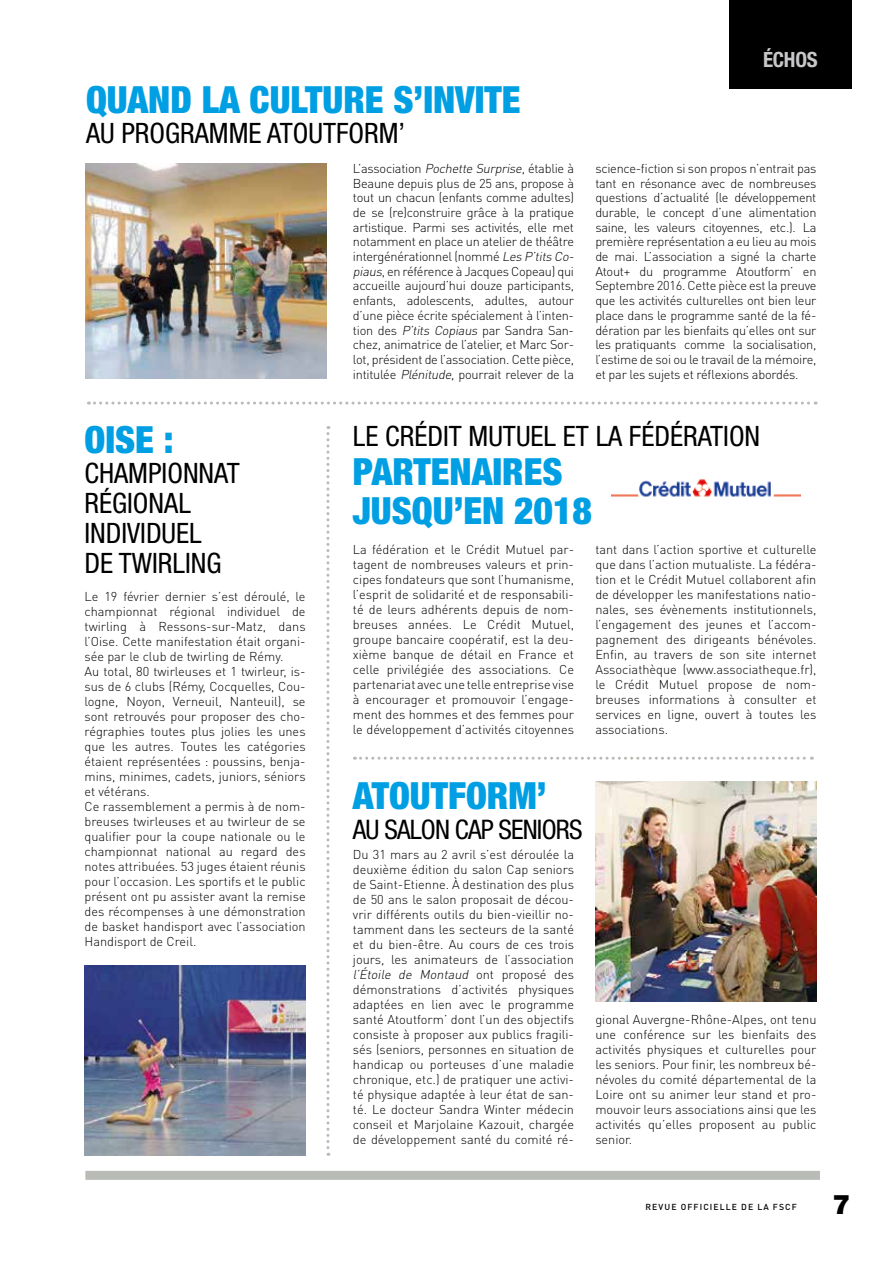
<style>
.page{position:relative;width:893px;height:1263px;background:#fff}
.page>*{position:absolute;margin:0;border:0;box-sizing:border-box;transform-origin:0 0}
.t1{font:900 condensed 37.5px/39px "Helvetica Neue LT Std";color:#009fe3}
.t2{font:condensed 28.2px/30px "Helvetica Neue LT Std";color:#000}
.t3{font:condensed 27px "Helvetica Neue LT Std";letter-spacing:-.03em;color:#000}
.t4{font:900 27px "Helvetica Neue LT Std";color:#000}
.t5{font:700 condensed 21px "Helvetica Neue LT Std";letter-spacing:-.01em;color:#c7c6c9}
.t6{font:300 12.75px/15px "DIN Pro";color:#000;text-align:justify}
.t7{font:300 12.75px/14.7px "DIN Pro";letter-spacing:-.02em;color:#000}
.t8{font:500 8.7px "DIN Pro";letter-spacing:.125em;color:#000}
.s1{font-style:italic}
</style>
<div class="page">
<div style="left:729px;top:0;width:122px;height:88px;background:#000"></div>
<div style="left:85px;top:1171px;width:735px;height:9px;background:#b8bbb6"></div>
<svg style="left:88px;top:402px;width:728px;height:3px"></svg>
<svg style="left:354px;top:757px;width:458px;height:3px"></svg>
<svg style="left:326px;top:426px;width:3px;height:730px"></svg>
<img style="left:611px;top:479px;width:189px;height:18px">
<img style="left:85px;top:163px;width:241px;height:215px">
<img style="left:85px;top:966px;width:221px;height:189px">
<img style="left:595px;top:782px;width:221px;height:219px">
<h1 class="t1" style="left:86px;top:80px;width:436px">QUAND LA CULTURE S’INVITE</h1>
<h2 class="t2" style="left:86px;top:118px;width:321px">AU PROGRAMME ATOUTFORM’</h2>
<h3 class="t5" style="left:763px;top:47px;width:56px">ÉCHOS</h3>
<h1 class="t1" style="left:85px;top:419px;width:90px">OISE :</h1>
<h2 class="t2" style="left:85px;top:458px;width:157px">CHAMPIONNAT<br>RÉGIONAL<br>INDIVIDUEL<br>DE TWIRLING</h2>
<p class="t6" style="left:85px;top:588px;width:223px;text-align:left">Le 19 février dernier s’est déroulé, le championnat régional individuel de twirling à Ressons-sur-Matz, dans l’Oise. Cette manifestation était organi&shy;sée par le club de twirling de Rémy.<br>Au total, 80 twirleuses et 1 twirleur, is&shy;sus de 6 clubs (Rémy, Cocquelles, Cou&shy;logne, Noyon, Verneuil, Nanteuil), se sont retrouvés pour proposer des cho&shy;régraphies toutes plus jolies les unes que les autres. Toutes les catégories étaient représentées : poussins, benja&shy;mins, minimes, cadets, juniors, séniors et vétérans.<br>Ce rassemblement a permis à de nom&shy;breuses twirleuses et au twirleur de se qualifier pour la coupe nationale ou le championnat national au regard des notes attribuées. 53 juges étaient réunis pour l’occasion. Les sportifs et le public présent ont pu assister avant la remise des récompenses à une démonstration de basket handisport avec l’association Handisport de Creil.</p>
<p class="t7" style="left:353px;top:160px;width:225px">L’association <span class="s1">Pochette Surprise</span>, établie à Beaune depuis plus de 25 ans, propose à tout un chacun (enfants comme adultes) de se (re)construire grâce à la pratique artistique. Parmi ses activités, elle met notamment en place un atelier de théâtre intergénérationnel (nommé <span class="s1">Les P’tits Co&shy;piaus</span>, en référence à Jacques Copeau) qui accueille aujourd’hui douze participants, enfants, adolescents, adultes, autour d’une pièce écrite spécialement à l’inten&shy;tion des <span class="s1">P’tits Copiaus</span> par Sandra San&shy;chez, animatrice de l’atelier, et Marc Sor&shy;lot, président de l’association. Cette pièce, intitulée <span class="s1">Plénitude</span>, pourrait relever de la</p>
<p class="t6" style="left:595px;top:160px;width:223px">science-fiction si son propos n’entrait pas tant en résonance avec de nombreuses questions d’actualité (le développement durable, le concept d’une alimentation saine, les valeurs citoyennes, etc.). La première représentation a eu lieu au mois de mai. L’association a signé la charte Atout+ du programme Atoutform’ en Septembre 2016. Cette pièce est la preuve que les activités culturelles ont bien leur place dans le programme santé de la fé&shy;dération par les bienfaits qu’elles ont sur les pratiquants comme la socialisation, l’estime de soi ou le travail de la mémoire, et par les sujets et réflexions abordés.</p>
<h2 class="t2" style="left:353px;top:421px;width:409px">LE CRÉDIT MUTUEL ET LA FÉDÉRATION</h2>
<h1 class="t1" style="left:353px;top:452px;width:241px">PARTENAIRES<br>JUSQU’EN 2018</h1>
<p class="t6" style="left:353px;top:542px;width:223px">La fédération et le Crédit Mutuel par&shy;tagent de nombreuses valeurs et prin&shy;cipes fondateurs que sont l’humanisme, l’esprit de solidarité et de responsabili&shy;té de leurs adhérents depuis de nom&shy;breuses années. Le Crédit Mutuel, groupe bancaire coopératif, est la deu&shy;xième banque de détail en France et celle privilégiée des associations. Ce partenariat avec une telle entreprise vise à encourager et promouvoir l’engage&shy;ment des hommes et des femmes pour le développement d’activités citoyennes</p>
<p class="t6" style="left:595px;top:542px;width:223px">tant dans l’action sportive et culturelle que dans l’action mutualiste. La fédéra&shy;tion et le Crédit Mutuel collaborent afin de développer les manifestations natio&shy;nales, ses évènements institutionnels, l’engagement des jeunes et l’accom&shy;pagnement des dirigeants bénévoles.<br>Enfin, au travers de son site internet Associathèque (www.associatheque.fr), le Crédit Mutuel propose de nom&shy;breuses informations à consulter et services en ligne, ouvert à toutes les associations.</p>
<h1 class="t1" style="left:353px;top:775px;width:195px">ATOUTFORM’</h1>
<h3 class="t3" style="left:353px;top:813px;width:231px">AU SALON CAP SENIORS</h3>
<p class="t6" style="left:353px;top:846px;width:223px">Du 31 mars au 2 avril s’est déroulée la deuxième édition du salon Cap seniors de Saint-Etienne. À destination des plus de 50 ans le salon proposait de décou&shy;vrir différents outils du bien-vieillir no&shy;tamment dans les secteurs de la santé et du bien-être. Au cours de ces trois jours, les animateurs de l’association <span class="s1">l’Étoile de Montaud</span> o n t p ro p o s é d e s démonstrations d’activités physiques adaptées en lien avec le programme santé Atoutform’ dont l’un des objectifs consiste à proposer aux publics fragili&shy;sés (seniors, personnes en situation de handicap ou porteuses d’une maladie chronique, etc.) de pratiquer une activi&shy;té physique adaptée à leur état de san&shy;té. Le docteur Sandra Winter médecin conseil et Marjolaine Kazouit, chargée de développement santé du comité ré-</p>
<p class="t6" style="left:595px;top:1011px;width:223px">gional Auvergne-Rhône-Alpes, ont tenu une conférence sur les bienfaits des activités physiques et culturelles pour les seniors. Pour finir, les nombreux bé&shy;névoles du comité départemental de la Loire ont su animer leur stand et pro&shy;mouvoir leurs associations ainsi que les activités qu’elles proposent au public senior.</p>
<p class="t8" style="left:645px;top:1201px;width:153px">REVUE OFFICIELLE DE LA FSCF</p>
<h3 class="t4" style="left:832px;top:1188px;width:20px">7</h3>
</div>
